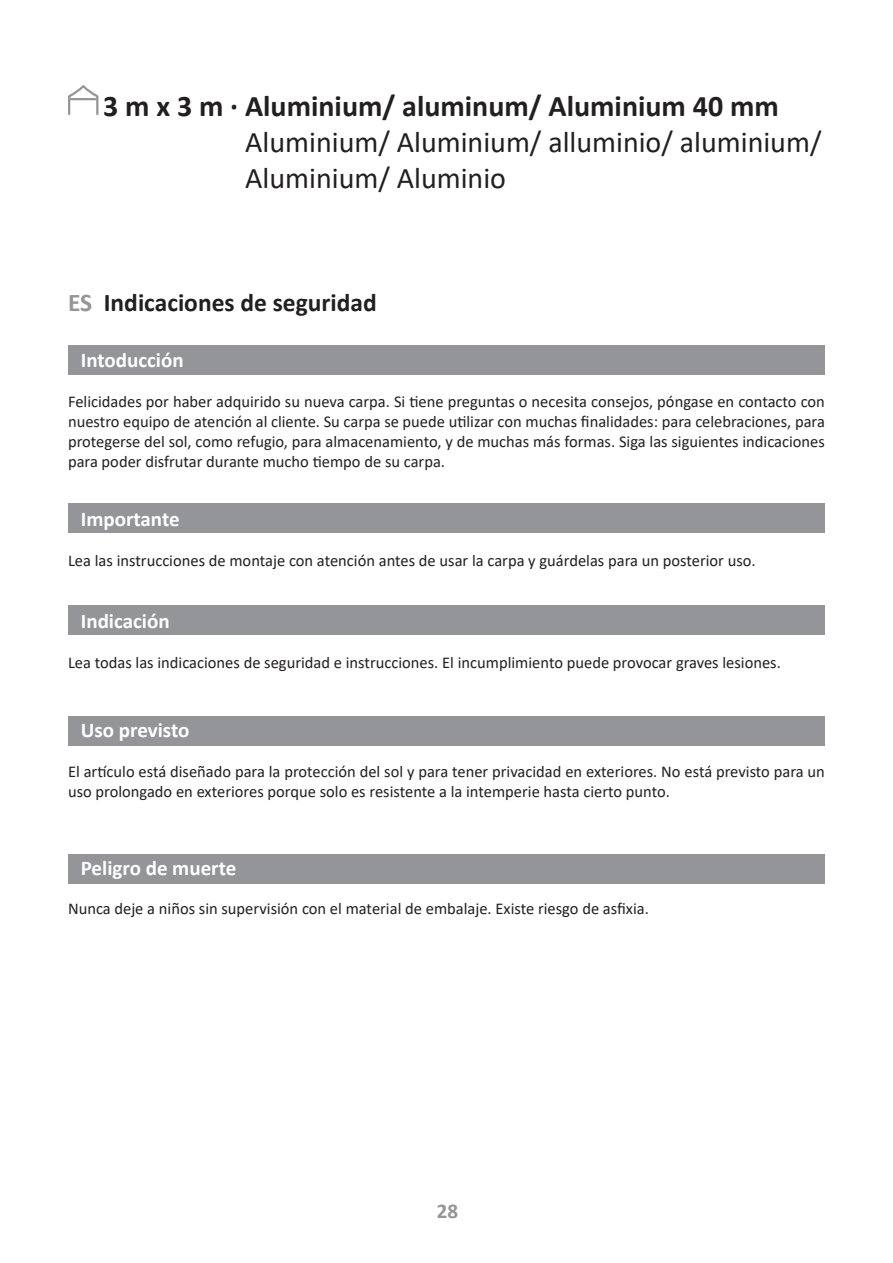
<style>
.page{position:relative;width:893px;height:1263px;background:#fff}
.page>*{position:absolute;margin:0;border:0;box-sizing:border-box;transform-origin:0 0}
.t1{font:30px/36px "Calibri";color:#231f20}
.t2{font:700 30px "Calibri";color:#231f20}
.t3{font:700 25.5px "Calibri";color:#231f20}
.t4{font:700 21px "Calibri";color:#fff}
.t5{font:700 21px "Calibri";color:#939598}
.t6{font:16.5px/19.8px "Calibri";color:#231f20}
.s1{color:#939598}
</style>
<div class="page">
<svg style="left:68px;top:85px;width:31px;height:30px"></svg>
<hr style="left:70px;top:98px;width:26px;height:2px;background:#939598">
<div style="left:68px;top:345px;width:757px;height:30px;background:#939598"></div>
<div style="left:68px;top:503px;width:757px;height:30px;background:#939598"></div>
<div style="left:68px;top:716px;width:757px;height:29px;background:#939598"></div>
<div style="left:68px;top:605px;width:757px;height:30px;background:#939598"></div>
<div style="left:68px;top:854px;width:757px;height:30px;background:#939598"></div>
<h1 class="t2" style="left:103px;top:85px;width:677px">3 m x 3 m · Aluminium/ aluminum/ Aluminium 40 mm</h1>
<h1 class="t1" style="left:245px;top:123px;width:578px">Aluminium/ Aluminium/ alluminio/ aluminium/<br>Aluminium/ Aluminio</h1>
<h2 class="t3" style="left:68px;top:284px;width:310px"><span class="s1">ES</span> Indicaciones de seguridad</h2>
<p class="t4" style="left:81px;top:345px;width:104px">Intoducción</p>
<p class="t6" style="left:68px;top:392px;width:758px;text-align:justify">Felicidades por haber adquirido su nueva carpa. Si tiene preguntas o necesita consejos, póngase en contacto con nuestro equipo de atención al cliente. Su carpa se puede utilizar con muchas finalidades: para celebraciones, para protegerse del sol, como refugio, para almacenamiento, y de muchas más formas. Siga las siguientes indicaciones para poder disfrutar durante mucho tiempo de su carpa.</p>
<p class="t4" style="left:81px;top:504px;width:100px">Importante</p>
<p class="t6" style="left:68px;top:550px;width:689px">Lea las instrucciones de montaje con atención antes de usar la carpa y guárdelas para un posterior uso.</p>
<p class="t4" style="left:81px;top:606px;width:90px">Indicación</p>
<p class="t6" style="left:68px;top:652px;width:714px">Lea todas las indicaciones de seguridad e instrucciones. El incumplimiento puede provocar graves lesiones.</p>
<p class="t4" style="left:81px;top:715px;width:110px">Uso previsto</p>
<p class="t6" style="left:68px;top:761px;width:758px">El artículo está diseñado para la protección del sol y para tener privacidad en exteriores. No está previsto para un uso prolongado en exteriores porque solo es resistente a la intemperie hasta cierto punto.</p>
<p class="t4" style="left:81px;top:853px;width:157px">Peligro de muerte</p>
<p class="t6" style="left:68px;top:898px;width:582px">Nunca deje a niños sin supervisión con el material de embalaje. Existe riesgo de asfixia.</p>
<p class="t5" style="left:437px;top:1196px;width:23px">28</p>
</div>
